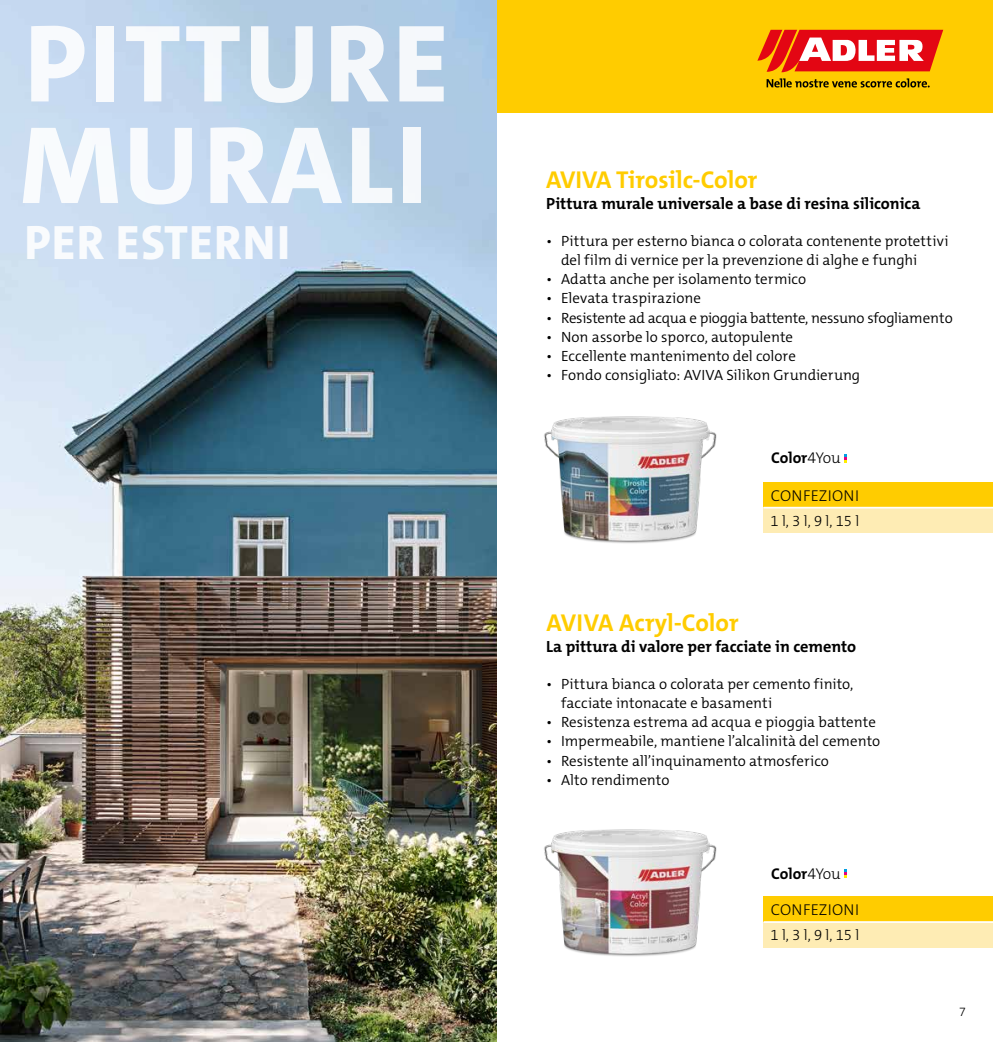
<style>
.page{position:relative;width:993px;height:1042px;background:#fff}
.page>*{position:absolute;margin:0;border:0;box-sizing:border-box;transform-origin:0 0}
.t1{font:800 111.3px/101.5px "The Mix C4 s";letter-spacing:.035em;color:#fff}
.t2{font:800 48.65px "The Mix C4 s";letter-spacing:.025em;color:#fff}
.t3{font:700 38.5px "The Mix C4 s";letter-spacing:.02em;color:#fff}
.t4{font:700 24.5px "The Mix C4 s";color:#fc0}
.t5{font:700 16.28px "The Mix C4 s";color:#000}
.t6{font:300 15.75px "The Mix C4 s";letter-spacing:.02em;color:#000}
.t7{font:700 15.58px "The Mix C4 s";color:#000}
.t8{font:300 14.88px/19.2px "The Mix C4 s";color:#000}
.t9{font:300 14.88px "The Mix C4 s";letter-spacing:-.02em;color:#000}
.t10{font:300 14.88px "The Mix C4 s";color:#000}
.t11{font:300 12.25px "The Mix C4 s";color:#000}
.s1{font-weight:300}
</style>
<div class="page">
<div style="left:0;top:0;width:992px;height:113px;background:#fc0"></div>
<svg style="left:766px;top:78px;width:163px;height:9px"></svg>
<svg style="left:757px;top:30px;width:185px;height:42px;background:#ec5646"></svg>
<img style="left:0;top:0;width:496px;height:1042px">
<div style="left:763px;top:482px;width:229px;height:26px;background:#fc0"></div>
<div style="left:763px;top:508px;width:229px;height:25px;background:#feecb4"></div>
<hr style="left:763px;top:507px;width:229px;height:1px;background:#fff">
<div style="left:763px;top:896px;width:229px;height:26px;background:#fc0"></div>
<div style="left:763px;top:922px;width:229px;height:25px;background:#feecb4"></div>
<hr style="left:763px;top:921px;width:229px;height:2px;background:#fff">
<img style="left:544px;top:416px;width:173px;height:127px">
<img style="left:544px;top:829px;width:173px;height:127px">
<svg style="left:844px;top:454px;width:2px;height:9px"></svg>
<svg style="left:844px;top:869px;width:2px;height:9px"></svg>
<h1 class="t1" style="left:20px;top:14px;width:430px">PITTURE<br>MURALI</h1>
<h2 class="t2" style="left:24px;top:211px;width:267px">PER ESTERNI</h2>
<h3 class="t3" style="left:47px;top:34px;width:329px">HOLZVEREDELUNG</h3>
<h3 class="t4" style="left:546px;top:164px;width:213px">AVIVA Tirosilc-Color</h3>
<p class="t5" style="left:546px;top:193px;width:376px">Pittura murale universale a base di resina siliconica</p>
<p class="t8" style="left:561px;top:231px;width:389px;text-indent:-15px">• Pittura per esterno bianca o colorata contenente protettivi del film di vernice per la prevenzione di alghe e funghi</p>
<p class="t8" style="left:546px;top:270px;width:261px">• Adatta anche per isolamento termico</p>
<p class="t8" style="left:546px;top:289px;width:156px">• Elevata traspirazione</p>
<p class="t9" style="left:546px;top:308px;width:408px">• Resistente ad acqua e pioggia battente, nessuno sfogliamento</p>
<p class="t8" style="left:546px;top:327px;width:248px">• Non assorbe lo sporco, autopulente</p>
<p class="t8" style="left:546px;top:347px;width:251px">• Eccellente mantenimento del colore</p>
<p class="t8" style="left:546px;top:366px;width:315px">• Fondo consigliato: AVIVA Silikon Grundierung</p>
<p class="t7" style="left:771px;top:448px;width:71px">Color<span class="s1">4You</span></p>
<p class="t6" style="left:770px;top:485px;width:90px">CONFEZIONI</p>
<p class="t10" style="left:770px;top:511px;width:90px">1 l, 3 l, 9 l, 15 l</p>
<h3 class="t4" style="left:546px;top:607px;width:194px">AVIVA Acryl-Color</h3>
<p class="t5" style="left:546px;top:636px;width:311px">La pittura di valore per facciate in cemento</p>
<p class="t8" style="left:561px;top:674px;width:294px;text-indent:-15px">• Pittura bianca o colorata per cemento finito, facciate intonacate e basamenti</p>
<p class="t8" style="left:546px;top:712px;width:331px">• Resistenza estrema ad acqua e pioggia battente</p>
<p class="t8" style="left:546px;top:732px;width:335px">• Impermeabile, mantiene l’alcalinità del cemento</p>
<p class="t8" style="left:546px;top:751px;width:284px">• Resistente all’inquinamento atmosferico</p>
<p class="t8" style="left:546px;top:770px;width:125px">• Alto rendimento</p>
<p class="t7" style="left:771px;top:863px;width:71px">Color<span class="s1">4You</span></p>
<p class="t6" style="left:770px;top:899px;width:90px">CONFEZIONI</p>
<p class="t10" style="left:770px;top:925px;width:90px">1 l, 3 l, 9 l, 15 l</p>
<p class="t11" style="left:958px;top:1004px;width:8px">7</p>
</div>
